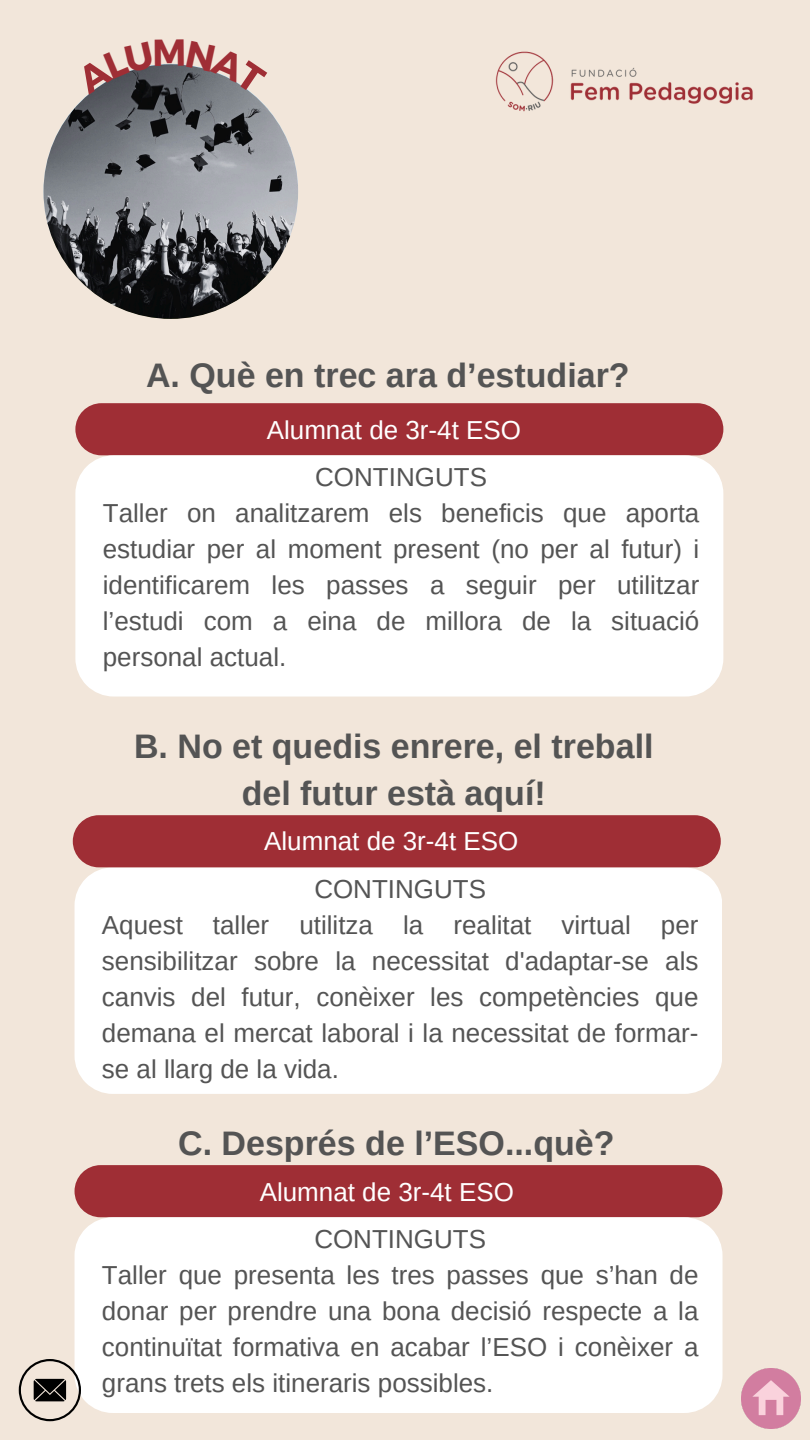
<style>
.page{position:relative;width:810px;height:1440px;background:#f2e6da}
.page>*{position:absolute;margin:0;border:0;box-sizing:border-box;transform-origin:0 0}
.t1{font:700 34px/47.2px "Arimo";color:#545454;text-align:center}
.t2{font:26px/36px "Arimo";color:#545454;text-align:justify}
.t3{font:26px "Arimo";color:#fff}
</style>
<div class="page">
<div style="left:75px;top:1165px;width:648px;height:52px;background:#9f2e35;border-radius:26px"></div>
<div style="left:75px;top:1217px;width:648px;height:196px;background:#fff"></div>
<img style="left:43px;top:64px;width:255px;height:255px;border-radius:50%">
<div style="left:75px;top:403px;width:648px;height:52px;background:#9f2e35;border-radius:26px"></div>
<div style="left:75px;top:455px;width:648px;height:242px;background:#fff"></div>
<div style="left:75px;top:867px;width:647px;height:227px;background:#fff"></div>
<div style="left:73px;top:815px;width:648px;height:52px;background:#9f2e35;border-radius:26px"></div>
<img style="left:741px;top:1369px;width:60px;height:59px">
<svg style="left:19px;top:1359px;width:62px;height:62px"></svg>
<img style="left:495px;top:51px;width:258px;height:61px">
<svg style="left:88px;top:64px;width:166px;height:31px"></svg>
<p class="t1" style="left:146px;top:352px;width:485px">A. Què en trec ara d’estudiar?</p>
<p class="t3" style="left:267px;top:416px;width:256px">Alumnat de 3r-4t ESO</p>
<p class="t2" style="left:315px;top:459px;width:173px">CONTINGUTS</p>
<p class="t2" style="left:103px;top:495px;width:598px">Taller on analitzarem els beneficis que aporta estudiar per al moment present (no per al futur) i identificarem les passes a seguir per utilitzar l’estudi com a eina de millora de la situació personal actual.</p>
<p class="t1" style="left:134px;top:722px;width:521px">B. No et quedis enrere, el treball del futur està aquí!</p>
<p class="t3" style="left:264px;top:826px;width:256px">Alumnat de 3r-4t ESO</p>
<p class="t2" style="left:314px;top:871px;width:173px">CONTINGUTS</p>
<p class="t2" style="left:102px;top:907px;width:598px">Aquest taller utilitza la realitat virtual per sensibilitzar sobre la necessitat d'adaptar-se als canvis del futur, conèixer les competències que demana el mercat laboral i la necessitat de formar&shy;se al llarg de la vida.</p>
<p class="t1" style="left:178px;top:1120px;width:438px">C. Després de l’ESO...què?</p>
<h1 class="t3" style="left:260px;top:1178px;width:256px">Alumnat de 3r-4t ESO</h1>
<p class="t2" style="left:314px;top:1221px;width:173px">CONTINGUTS</p>
<h2 class="t2" style="left:102px;top:1257px;width:598px">Taller que presenta les tres passes que s’han de donar per prendre una bona decisió respecte a la continuïtat formativa en acabar l’ESO i conèixer a grans trets els itineraris possibles.</h2>
</div>
